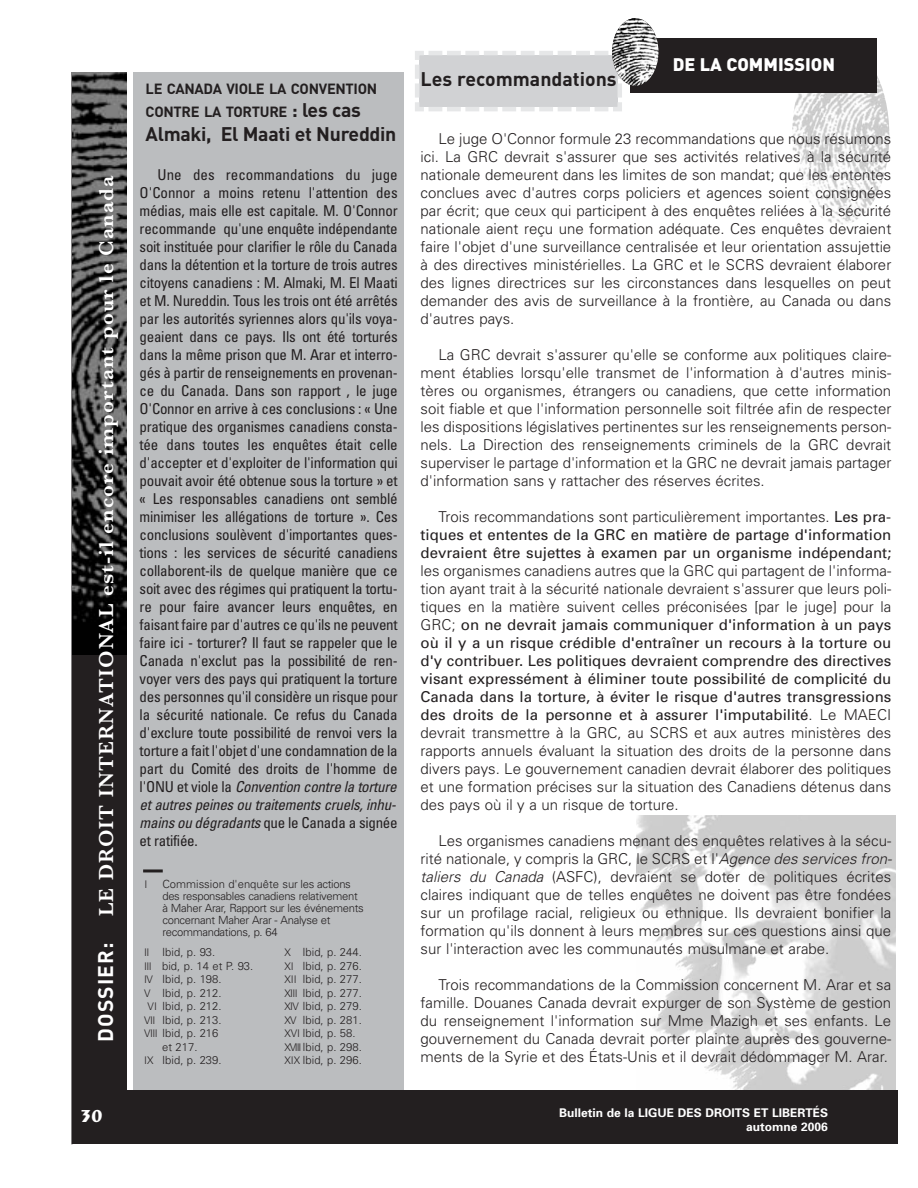
<style>
.page{position:relative;width:918px;height:1188px;background:#fff}
.page>*{position:absolute;margin:0;border:0;box-sizing:border-box;transform-origin:0 0}
.t1{font:600 21px "Baskerville";letter-spacing:.05em;color:#fff}
.t2{font:700 19.5px "DIN";letter-spacing:-.015em;color:#231f20}
.t3{font:900 18px "DIN";color:#fff}
.t4{font:700 18px "Peignot";color:#fff}
.t5{font:300 15px/18px "Univers";color:#231f20;text-align:justify}
.t6{font:condensed 15px/18px "Univers";letter-spacing:-.02em;color:#231f20}
.t7{font:15px/18px "Univers";color:#231f20;text-align:justify}
.t8{font:700 14.7px/23.4px "DIN";letter-spacing:-.02em;color:#231f20}
.t9{font:700 12px/14.4px "Univers";color:#fff;text-align:right}
.t10{font:300 11.25px/12px "Univers";letter-spacing:-.03em;color:#231f20}
.t11{font:300 11.25px/13.5px "Univers";color:#231f20}
.t12{font:300 10.5px "Univers";color:#231f20}
.s1{font-family:"DIN";font-weight:700}
.s2{font-size:19.5px}
.s3{font-style:italic}
.s4{font-size:10.5px}
.s5{font-weight:300}
.s6{font-weight:400}
</style>
<div class="page">
<div style="left:72px;top:1090px;width:774px;height:54px;background:#231f20"></div>
<img style="left:636px;top:816px;width:260px;height:274px">
<div style="left:134px;top:72px;width:270px;height:1027px;background:#bbbdbf"></div>
<div style="left:118px;top:1090px;width:779px;height:54px;background:#231f20"></div>
<img style="left:792px;top:45px;width:97px;height:180px;border-radius:50%">
<div style="left:631px;top:38px;width:246px;height:55px;background:#231f20"></div>
<svg style="left:415px;top:51px;width:209px;height:60px;background:#d5d6d8"></svg>
<div style="left:72px;top:72px;width:54px;height:1024px;background:#231f20"></div>
<img style="left:72px;top:72px;width:54px;height:582px">
<img style="left:612px;top:18px;width:46px;height:68px;border-radius:50%">
<hr style="left:143px;top:869px;width:20px;height:3px;background:#231f20">
<h1 class="t1" style="left:99px;top:1042px;width:868px;rotate:-90deg"><span class="s1">DOSSIER:</span> LE DROIT INTERNATIONAL est-il encore important pour le Canada</h1>
<p class="t4" style="left:81px;top:1109px;width:23px">30</p>
<p class="t8" style="left:146px;top:79px;width:233px">LE CANADA VIOLE LA CONVENTION<br>CONTRE LA TORTURE <span class="s2">: les cas</span></p>
<h2 class="t2" style="left:146px;top:127px;width:252px">Almaki, El Maati et Nureddin</h2>
<p class="t6" style="left:140px;top:167px;width:261px;text-indent:18px">Une des recommandations du juge O'Connor a moins retenu l'attention des médias, mais elle est capitale. M. O'Connor recommande qu'une enquête indépendante soit instituée pour clarifier le rôle du Canada dans la détention et la torture de trois autres citoyens canadiens : M. Almaki, M. El Maati et M. Nureddin. Tous les trois ont été arrêtés par les autorités syriennes alors qu'ils voya&shy;geaient dans ce pays. Ils ont été torturés dans la même prison que M. Arar et interro&shy;gés à partir de renseignements en provenan&shy;ce du Canada. Dans son rapport , le juge O'Connor en arrive à ces conclusions : « Une pratique des organismes canadiens consta&shy;tée dans toutes les enquêtes était celle d'accepter et d'exploiter de l'information qui pouvait avoir été obtenue sous la torture » et « Les responsables canadiens ont semblé minimiser les allégations de torture ». Ces conclusions soulèvent d'importantes ques&shy;tions : les services de sécurité canadiens collaborent-ils de quelque manière que ce soit avec des régimes qui pratiquent la tortu&shy;re pour faire avancer leurs enquêtes, en faisant faire par d'autres ce qu'ils ne peuvent faire ici - torturer? Il faut se rappeler que le Canada n'exclut pas la possibilité de ren&shy;voyer vers des pays qui pratiquent la torture des personnes qu'il considère un risque pour la sécurité nationale. Ce refus du Canada d'exclure toute possibilité de renvoi vers la torture a fait l'objet d'une condamnation de la part du Comité des droits de l'homme de l ' O N U e t v i o l e l a <span class="s3">Convention contre la torture etautres peines ou traitements cruels,inhu&shy;mains ou dégradants</span>que le Canada a signée et ratifiée.</p>
<p class="t12" style="left:144px;top:880px;width:4px">I</p>
<p class="t10" style="left:162px;top:879px;width:203px">Commission d'enquête sur les actions des responsables canadiens relativement à Maher Arar, Rapport sur les événements concernant Maher Arar - Analyse et recommandations, p. 64</p>
<p class="t10" style="left:144px;top:947px;width:73px"><span class="s4">II</span> Ibid, p. 93.</p>
<p class="t10" style="left:144px;top:961px;width:111px"><span class="s4">III</span> bid, p. 14 et P. 93.</p>
<p class="t10" style="left:144px;top:974px;width:79px"><span class="s4">IV</span> Ibid, p. 198.</p>
<p class="t10" style="left:144px;top:988px;width:79px"><span class="s4">V</span> Ibid, p. 212.</p>
<p class="t10" style="left:148px;top:1001px;width:75px"><span class="s4">VI</span> Ibid, p. 212.</p>
<p class="t10" style="left:144px;top:1015px;width:79px"><span class="s4">VII</span> Ibid, p. 213.</p>
<p class="t10" style="left:144px;top:1028px;width:76px"><span class="s4">VIII</span> Ibid, p. 216</p>
<p class="t10" style="left:162px;top:1042px;width:37px">et 217.</p>
<p class="t10" style="left:144px;top:1055px;width:79px"><span class="s4">IX</span> Ibid, p. 239.</p>
<p class="t11" style="left:284px;top:946px;width:79px"><span class="s4">X</span> Ibid, p. 244.<br><span class="s4">XI</span> Ibid, p. 276.<br><span class="s4">XII</span> Ibid, p. 277.<br><span class="s4">XIII</span> Ibid, p. 277.<br><span class="s4">XIV</span> Ibid, p. 279.<br><span class="s4">XV</span> Ibid, p. 281.<br><span class="s4">XVI</span> Ibid, p. 58.<br><span class="s4">XVIII</span>Ibid, p. 298.<br><span class="s4">XIX</span> Ibid, p. 296.</p>
<h2 class="t2" style="left:421px;top:72px;width:198px">Les recommandations</h2>
<p class="t3" style="left:673px;top:58px;width:164px">DE LA COMMISSION</p>
<p class="t5" style="left:421px;top:131px;width:472px;text-indent:18px">Le juge O'Connor formule 23 recommandations que nous résumons ici. La GRC devrait s'assurer que ses activités relatives à la sécurité nationale demeurent dans les limites de son mandat; que les ententes conclues avec d'autres corps policiers et agences soient consignées par écrit; que ceux qui participent à des enquêtes reliées à la sécurité nationale aient reçu une formation adéquate. Ces enquêtes devraient faire l'objet d'une surveillance centralisée et leur orientation assujettie à des directives ministérielles. La GRC et le SCRS devraient élaborer des lignes directrices sur les circonstances dans lesquelles on peut demander des avis de surveillance à la frontière, au Canada ou dans d'autres pays.</p>
<p class="t5" style="left:421px;top:347px;width:472px;text-indent:18px">La GRC devrait s'assurer qu'elle se conforme aux politiques claire&shy;ment établies lorsqu'elle transmet de l'information à d'autres minis&shy;tères ou organismes, étrangers ou canadiens, que cette information soit fiable et que l'information personnelle soit filtrée afin de respecter les dispositions législatives pertinentes sur les renseignements person&shy;nels. La Direction des renseignements criminels de la GRC devrait superviser le partage d'information et la GRC ne devrait jamais partager d'information sans y rattacher des réserves écrites.</p>
<p class="t7" style="left:421px;top:509px;width:472px;text-indent:18px"><span class="s5">Trois recommandations sont particulièrement importantes.</span> Les pra&shy;tiques et ententes de la GRC en matière de partage d'information devraient être sujettes à examen par un organisme indépendant;</p>
<p class="t5" style="left:421px;top:563px;width:472px">les organismes canadiens autres que la GRC qui partagent de l'informa&shy;tion ayant trait à la sécurité nationale devraient s'assurer que leurs poli&shy;tiques en la matière suivent celles préconisées [par le juge] pour la GRC; <span class="s6">on ne devrait jamais communiquer d'information à un pays où il y a un risque crédible d'entraîner un recours à la torture ou d'y contribuer. Les politiques devraient comprendre des directives visant expressément à éliminer toute possibilité de complicité du Canada dans la torture, à éviter le risque d'autres transgressions des droits de la personne et à assurer l'imputabilité</span>. Le MAECI devrait transmettre à la GRC, au SCRS et aux autres ministères des rapports annuels évaluant la situation des droits de la personne dans divers pays. Le gouvernement canadien devrait élaborer des politiques et une formation précises sur la situation des Canadiens détenus dans des pays où il y a un risque de torture.</p>
<p class="t5" style="left:421px;top:833px;width:475px;text-align:left;text-indent:18px">Les organismes canadiens menant des enquêtes relatives à la sécu&shy;rité nationale, y compris la GRC, le SCRS et l'<span class="s3">Agence des services fron&shy;taliers du Canada</span> (ASFC), devraient se doter de politiques écrites claires indiquant que de telles enquêtes ne doivent pas être fondées sur un profilage racial, religieux ou ethnique. Ils devraient bonifier la formation qu'ils donnent à leurs membres sur ces questions ainsi que sur l'interaction avec les communautés musulmane et arabe.</p>
<p class="t5" style="left:421px;top:977px;width:472px;text-indent:18px">Trois recommandations de la Commission concernent M. Arar et sa famille. Douanes Canada devrait expurger de son Système de gestion du renseignement l'information sur Mme Mazigh et ses enfants. Le gouvernement du Canada devrait porter plainte auprès des gouverne&shy;ments de la Syrie et des États-Unis et il devrait dédommager M. Arar.</p>
<p class="t9" style="left:559px;top:1107px;width:270px">Bulletin de la LIGUE DES DROITS ET LIBERTÉS automne 2006</p>
</div>
